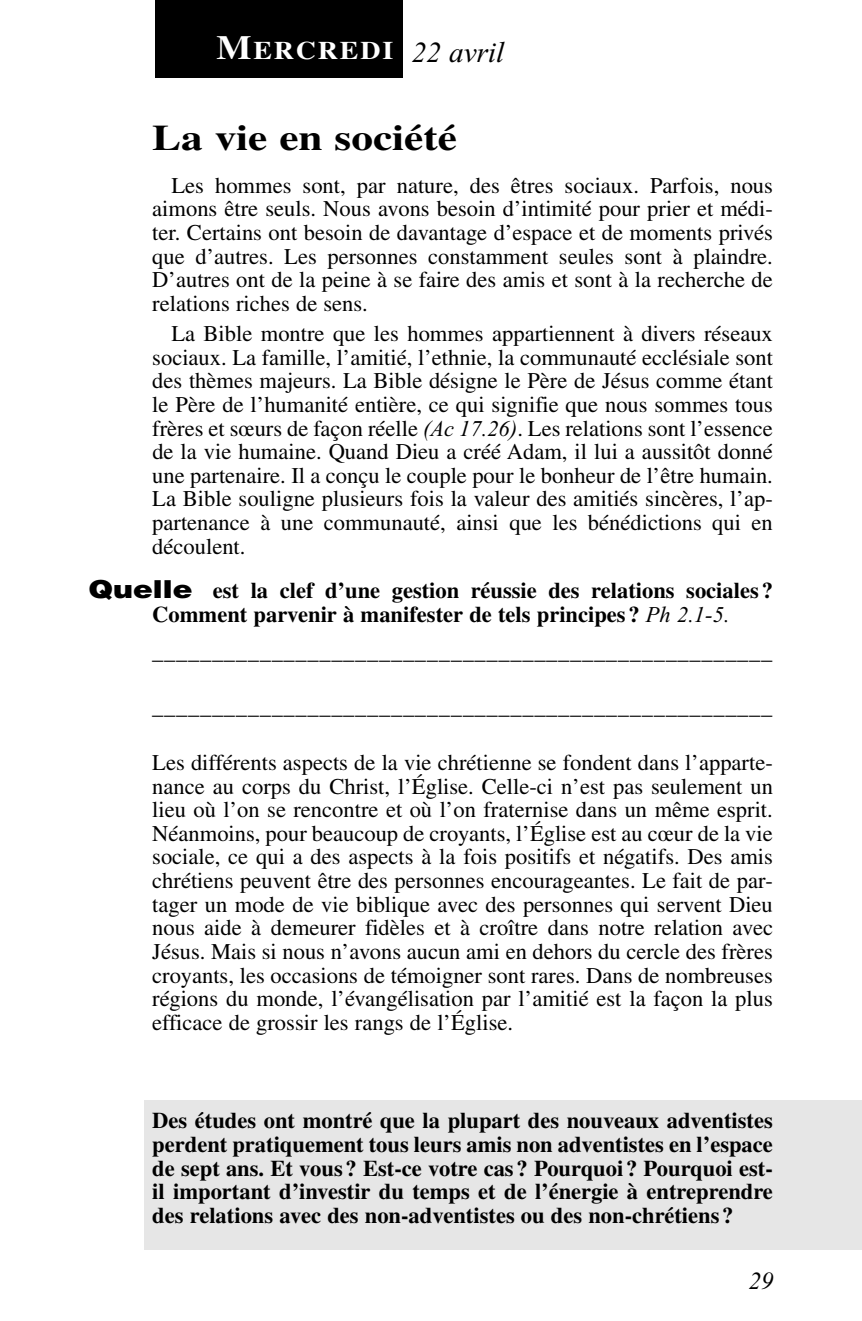
<style>
.page{position:relative;width:862px;height:1321px;background:#fff}
.page>*{position:absolute;margin:0;border:0;box-sizing:border-box;transform-origin:0 0}
.t1{font:700 36px "Times LT Std";color:#000;scale:1.2 1}
.t2{font:700 25.2px "Times LT Std";letter-spacing:.065em;color:#fff;scale:1.1 1}
.t3{font:italic 24.75px "Times New Roman";color:#000}
.t4{font:22.5px/23.6px "Times LT Std";color:#000;text-align:justify}
.t5{font:700 22.5px/23.6px "Times LT Std";color:#000}
.s1{font-size:33.75px}
.s2{font-family:"Times New Roman";font-weight:400;font-style:italic;font-size:29.25px;color:#000}
.s3{font-family:"Times New Roman";font-style:italic}
.s4{font-family:"Helvetica";font-weight:900;font-size:24.75px}
.s5{font-family:"Times New Roman";font-weight:400;font-style:italic}
</style>
<div class="page">
<div style="left:144px;top:1100px;width:717px;height:149px;background:#e6e6e6"></div>
<div style="left:155px;top:0;width:247px;height:77px;background:#000"></div>
<hr style="left:0;top:1148px;width:1px;height:101px;background:#e6e6e6">
<p class="t2" style="left:216px;top:42px;width:263px"><span class="s1">M</span>ERCREDI <span class="s2">22 avril</span></p>
<h1 class="t1" style="left:152px;top:126px;width:255px">La vie en société</h1>
<p class="t4" style="left:152px;top:176px;width:621px;text-indent:19px">Les hommes sont, par nature, des êtres sociaux. Parfois, nous aimons être seuls. Nous avons besoin d’intimité pour prier et médi&shy;ter. Certains ont besoin de davantage d’espace et de moments privés que d’autres. Les personnes constamment seules sont à plaindre.<br>D’autres ont de la peine à se faire des amis et sont à la recherche de relations riches de sens.</p>
<p class="t4" style="left:152px;top:324px;width:622px;text-indent:19px">La Bible montre que les hommes appartiennent à divers réseaux sociaux. La famille, l’amitié, l’ethnie, la communauté ecclésiale sont des thèmes majeurs. La Bible désigne le Père de Jésus comme étant le Père de l’humanité entière, ce qui signifie que nous sommes tous frères et sœurs de façon réelle <span class="s3">(Ac 17.26)</span>. Les relations sont l’essence de la vie humaine. Quand Dieu a créé Adam, il lui a aussitôt donné une partenaire. Il a conçu le couple pour le bonheur de l’être humain.<br>La Bible souligne plusieurs fois la valeur des amitiés sincères, l’ap&shy;partenance à une communauté, ainsi que les bénédictions qui en découlent.</p>
<p class="t5" style="left:152px;top:580px;width:621px;line-height:24.8px;text-indent:-64px"><span class="s4">Quelle</span> est la clef d’une gestion réussie des relations sociales ?<br>Comment parvenir à manifester de tels principes ? <span class="s5">Ph 2.1-5.</span></p>
<p class="t4" style="left:152px;top:641px;width:621px">____________________________________________________</p>
<p class="t4" style="left:152px;top:697px;width:621px">____________________________________________________</p>
<p class="t4" style="left:152px;top:752px;width:622px">Les différents aspects de la vie chrétienne se fondent dans l’apparte&shy;nance au corps du Christ, l’Église. Celle-ci n’est pas seulement un lieu où l’on se rencontre et où l’on fraternise dans un même esprit.<br>Néanmoins, pour beaucoup de croyants, l’Église est au cœur de la vie sociale, ce qui a des aspects à la fois positifs et négatifs. Des amis chrétiens peuvent être des personnes encourageantes. Le fait de par&shy;tager un mode de vie biblique avec des personnes qui servent Dieu nous aide à demeurer fidèles et à croître dans notre relation avec Jésus. Mais si nous n’avons aucun ami en dehors du cercle des frères croyants, les occasions de témoigner sont rares. Dans de nombreuses régions du monde, l’évangélisation par l’amitié est la façon la plus efficace de grossir les rangs de l’Église.</p>
<p class="t5" style="left:152px;top:1111px;width:621px;text-align:justify">Des études ont montré que la plupart des nouveaux adventistes perdent pratiquement tous leurs amis non adventistes en l’espace de sept ans. Et vous ? Est-ce votre cas ? Pourquoi ? Pourquoi est&shy;il important d’investir du temps et de l’énergie à entreprendre des relations avec des non-adventistes ou des non-chrétiens ?</p>
<p class="t3" style="left:748px;top:1271px;width:26px">29</p>
</div>
